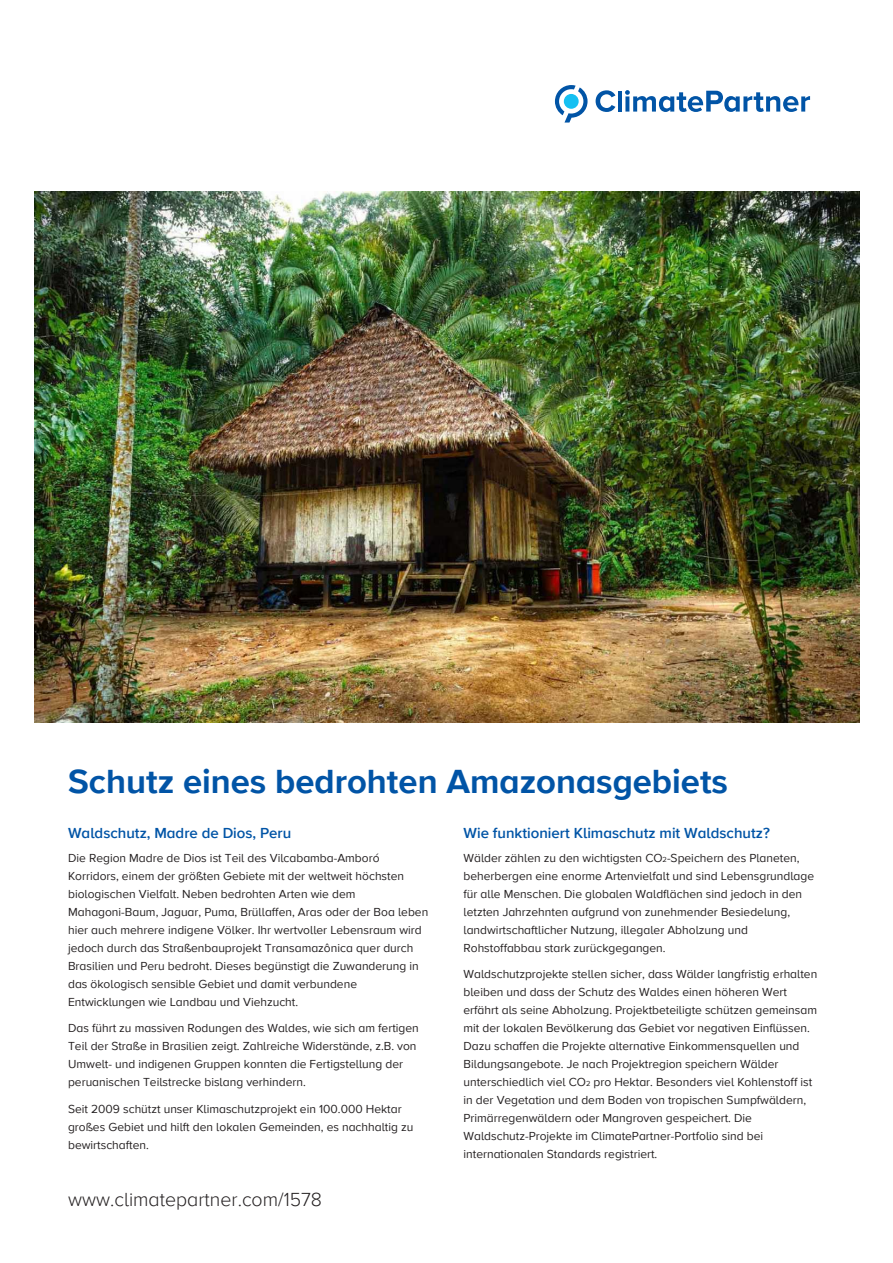
<style>
.page{position:relative;width:893px;height:1263px;background:#fff}
.page>*{position:absolute;margin:0;border:0;box-sizing:border-box;transform-origin:0 0}
.t1{font:700 34.5px "Proxima Nova A";color:#0154a6}
.t2{font:300 19.5px "Proxima Nova A";color:#231f20}
.t3{font:600 15px "Proxima Nova A";color:#0154a6}
.t4{font:12px/18px "Proxima Nova A";color:#231f20}
.s1{font-size:7.5px}
</style>
<div class="page">
<svg style="left:596px;top:90px;width:19px;height:22px"></svg>
<hr style="left:618px;top:91px;width:4px;height:21px;background:#0154a6">
<svg style="left:625px;top:90px;width:185px;height:22px"></svg>
<svg style="left:555px;top:85px;width:33px;height:38px"></svg>
<img style="left:34px;top:191px;width:825px;height:532px">
<h1 class="t1" style="left:68px;top:761px;width:661px">Schutz eines bedrohten Amazonasgebiets</h1>
<p class="t3" style="left:68px;top:824px;width:225px">Waldschutz, Madre de Dios, Peru</p>
<p class="t4" style="left:68px;top:849px;width:362px">Die Region Madre de Dios ist Teil des Vilcabamba-Amboró Korridors, einem der größten Gebiete mit der weltweit höchsten biologischen Vielfalt. Neben bedrohten Arten wie dem Mahagoni-Baum, Jaguar, Puma, Brüllaffen, Aras oder der Boa leben hier auch mehrere indigene Völker. Ihr wertvoller Lebensraum wird jedoch durch das Straßenbauprojekt Transamazônica quer durch Brasilien und Peru bedroht. Dieses begünstigt die Zuwanderung in das ökologisch sensible Gebiet und damit verbundene Entwicklungen wie Landbau und Viehzucht.</p>
<p class="t4" style="left:68px;top:1020px;width:352px">Das führt zu massiven Rodungen des Waldes, wie sich am fertigen Teil der Straße in Brasilien zeigt. Zahlreiche Widerstände, z.B. von Umwelt- und indigenen Gruppen konnten die Fertigstellung der peruanischen Teilstrecke bislang verhindern.</p>
<p class="t4" style="left:68px;top:1100px;width:347px">Seit 2009 schützt unser Klimaschutzprojekt ein 100.000 Hektar großes Gebiet und hilft den lokalen Gemeinden, es nachhaltig zu bewirtschaften.</p>
<p class="t3" style="left:464px;top:824px;width:308px">Wie funktioniert Klimaschutz mit Waldschutz?</p>
<p class="t4" style="left:464px;top:849px;width:352px">Wälder zählen zu den wichtigsten CO<span class="s1">2</span>-Speichern des Planeten, beherbergen eine enorme Artenvielfalt und sind Lebensgrundlage für alle Menschen. Die globalen Waldflächen sind jedoch in den letzten Jahrzehnten aufgrund von zunehmender Besiedelung, landwirtschaftlicher Nutzung, illegaler Abholzung und Rohstoffabbau stark zurückgegangen.</p>
<p class="t4" style="left:464px;top:966px;width:355px">Waldschutzprojekte stellen sicher, dass Wälder langfristig erhalten bleiben und dass der Schutz des Waldes einen höheren Wert erfährt als seine Abholzung. Projektbeteiligte schützen gemeinsam mit der lokalen Bevölkerung das Gebiet vor negativen Einflüssen.<br>Dazu schaffen die Projekte alternative Einkommensquellen und Bildungsangebote. Je nach Projektregion speichern Wälder unterschiedlich viel CO<span class="s1">2</span> pro Hektar. Besonders viel Kohlenstoff ist in der Vegetation und dem Boden von tropischen Sumpfwäldern, Primärregenwäldern oder Mangroven gespeichert. Die Waldschutz-Projekte im ClimatePartner-Portfolio sind bei internationalen Standards registriert.</p>
<h2 class="t2" style="left:68px;top:1188px;width:255px">www.climatepartner.com/1578</h2>
</div>
